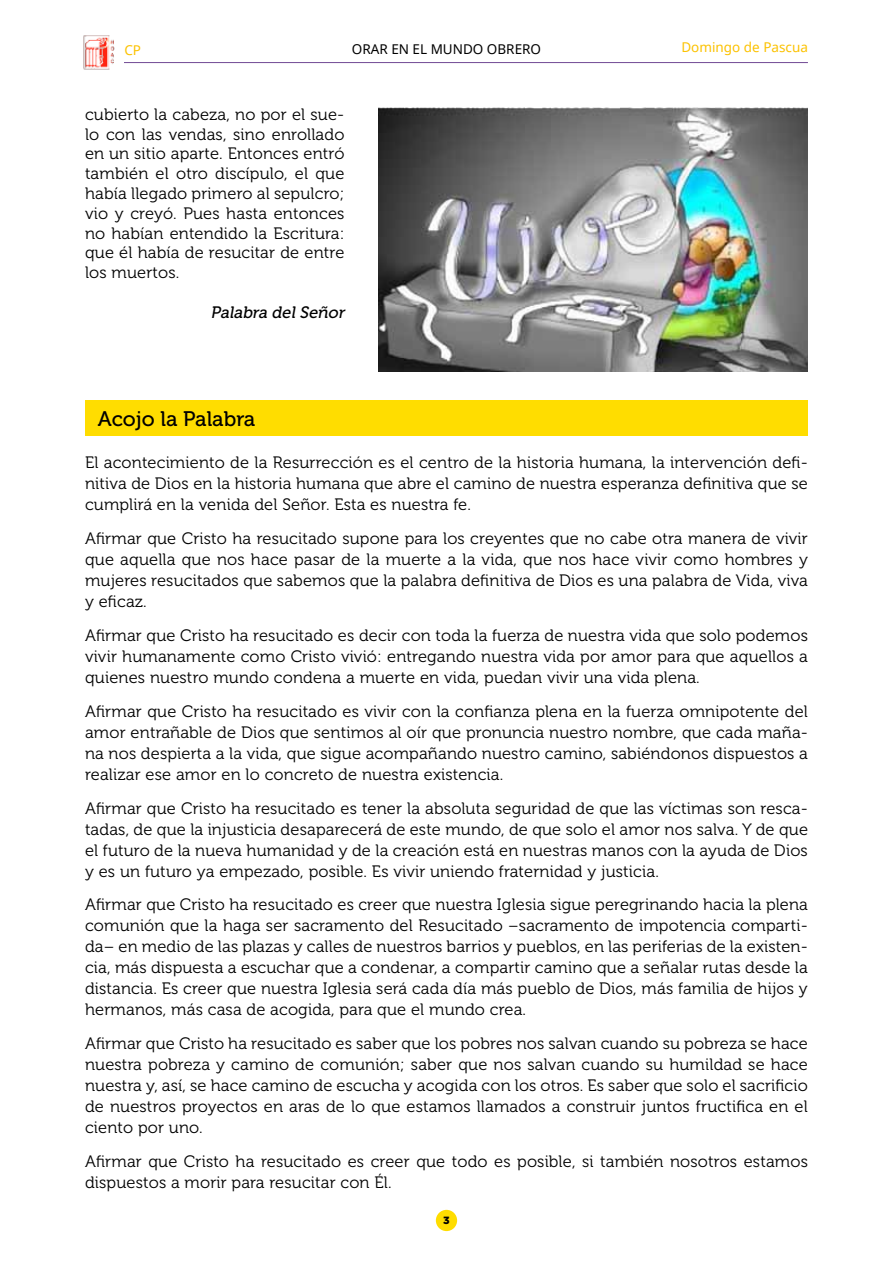
<style>
.page{position:relative;width:893px;height:1263px;background:#fff}
.page>*{position:absolute;margin:0;border:0;box-sizing:border-box;transform-origin:0 0}
.t1{font:21px "Museo 500";color:#000}
.t2{font:16.5px/21px "Museo 300";letter-spacing:.01em;color:#000;text-align:justify}
.t3{font:italic 16.5px "Museo 500";color:#000}
.t4{font:13.5px "Noto Sans";color:#000}
.t5{font:13.5px "Noto Sans";color:#fcc200}
.t6{font:900 10.5px "Gotham HTF";color:#000}
</style>
<div class="page">
<div style="left:436px;top:1210px;width:21px;height:21px;background:#fd0;border-radius:50%"></div>
<hr style="left:85px;top:62px;width:723px;height:1px;background:#724a95">
<div style="left:77px;top:33px;width:47px;height:39px;background:#fff"></div>
<img style="left:83px;top:35px;width:31px;height:35px">
<div style="left:85px;top:401px;width:723px;height:35px;background:#fd0"></div>
<img style="left:378px;top:107px;width:430px;height:264px">
<p class="t5" style="left:124px;top:41px;width:18px">CP</p>
<p class="t4" style="left:352px;top:40px;width:191px">ORAR EN EL MUNDO OBRERO</p>
<p class="t5" style="left:681px;top:38px;width:128px">Domingo de Pascua</p>
<p class="t2" style="left:85px;top:105px;width:261px;line-height:19.8px">cubierto la cabeza, no por el sue&shy;lo con las vendas, sino enrollado en un sitio aparte. Entonces entró también el otro discípulo, el que había llegado primero al sepulcro; vio y creyó. Pues hasta entonces no habían entendido la Escritura: que él había de resucitar de entre los muertos.</p>
<p class="t3" style="left:211px;top:303px;width:139px">Palabra del Señor</p>
<p class="t1" style="left:98px;top:408px;width:159px">Acojo la Palabra</p>
<p class="t2" style="left:85px;top:453px;width:724px">El acontecimiento de la Resurrección es el centro de la historia humana, la intervención defi&shy;nitiva de Dios en la historia humana que abre el camino de nuestra esperanza definitiva que se cumplirá en la venida del Señor. Esta es nuestra fe.</p>
<p class="t2" style="left:85px;top:528px;width:724px">Afirmar que Cristo ha resucitado supone para los creyentes que no cabe otra manera de vivir que aquella que nos hace pasar de la muerte a la vida, que nos hace vivir como hombres y mujeres resucitados que sabemos que la palabra definitiva de Dios es una palabra de Vida, viva y eficaz.</p>
<p class="t2" style="left:85px;top:625px;width:724px">Afirmar que Cristo ha resucitado es decir con toda la fuerza de nuestra vida que solo podemos vivir humanamente como Cristo vivió: entregando nuestra vida por amor para que aquellos a quienes nuestro mundo condena a muerte en vida, puedan vivir una vida plena.</p>
<p class="t2" style="left:85px;top:701px;width:724px">Afirmar que Cristo ha resucitado es vivir con la confianza plena en la fuerza omnipotente del amor entrañable de Dios que sentimos al oír que pronuncia nuestro nombre, que cada maña&shy;na nos despierta a la vida, que sigue acompañando nuestro camino, sabiéndonos dispuestos a realizar ese amor en lo concreto de nuestra existencia.</p>
<p class="t2" style="left:85px;top:798px;width:724px">Afirmar que Cristo ha resucitado es tener la absoluta seguridad de que las víctimas son resca&shy;tadas, de que la injusticia desaparecerá de este mundo, de que solo el amor nos salva. Y de que el futuro de la nueva humanidad y de la creación está en nuestras manos con la ayuda de Dios y es un futuro ya empezado, posible. Es vivir uniendo fraternidad y justicia.</p>
<p class="t2" style="left:85px;top:894px;width:724px">Afirmar que Cristo ha resucitado es creer que nuestra Iglesia sigue peregrinando hacia la plena comunión que la haga ser sacramento del Resucitado –sacramento de impotencia comparti&shy;da– en medio de las plazas y calles de nuestros barrios y pueblos, en las periferias de la existen&shy;cia, más dispuesta a escuchar que a condenar, a compartir camino que a señalar rutas desde la distancia. Es creer que nuestra Iglesia será cada día más pueblo de Dios, más familia de hijos y hermanos, más casa de acogida, para que el mundo crea.</p>
<p class="t2" style="left:85px;top:1033px;width:724px">Afirmar que Cristo ha resucitado es saber que los pobres nos salvan cuando su pobreza se hace nuestra pobreza y camino de comunión; saber que nos salvan cuando su humildad se hace nuestra y, así, se hace camino de escucha y acogida con los otros. Es saber que solo el sacrificio de nuestros proyectos en aras de lo que estamos llamados a construir juntos fructifica en el ciento por uno.</p>
<p class="t2" style="left:85px;top:1151px;width:724px">Afirmar que Cristo ha resucitado es creer que todo es posible, si también nosotros estamos dispuestos a morir para resucitar con Él.</p>
<p class="t6" style="left:443px;top:1214px;width:8px">3</p>
</div>
